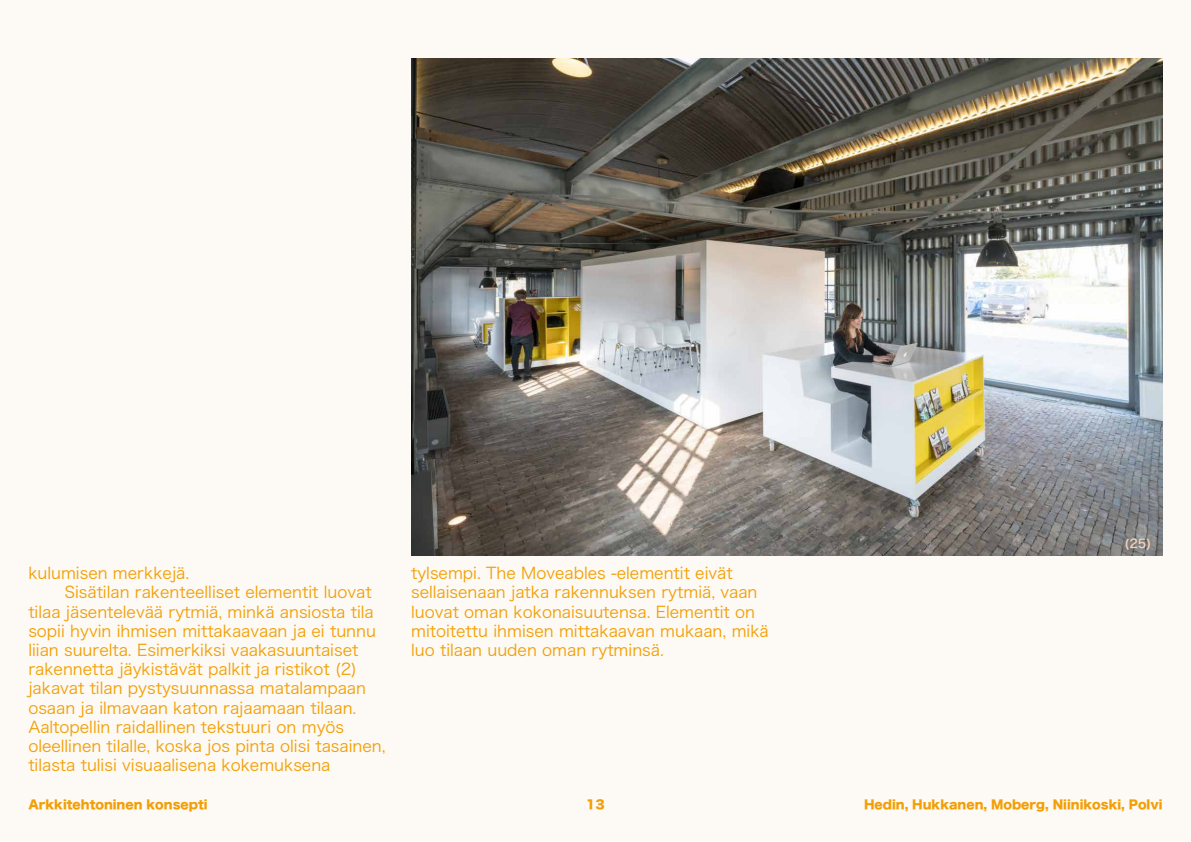
<style>
.page{position:relative;width:1191px;height:842px;background:#fff}
.page>*{position:absolute;margin:0;border:0;box-sizing:border-box;transform-origin:0 0}
.t1{font:16px/19.2px "Hira Kaku Pro W3";color:#f29f05}
.t2{font:12px "Hira Kaku Std W8";color:#f29f05}
.t3{font:12px "Hira Kaku Pro W6";color:#f2cfbb}
</style>
<div class="page">
<div style="left:0;top:0;width:1190px;height:841px;background:#fdf9f4"></div>
<img style="left:411px;top:59px;width:751px;height:497px">
<p class="t1" style="left:28px;top:562px;width:162px">kulumisen merkkejä.</p>
<p class="t1" style="left:64px;top:582px;width:309px">Sisätilan rakenteelliset elementit luovat</p>
<p class="t1" style="left:28px;top:601px;width:347px">tilaa jäsentelevää rytmiä, minkä ansiosta tila</p>
<p class="t1" style="left:28px;top:620px;width:349px">sopii hyvin ihmisen mittakaavaan ja ei tunnu</p>
<p class="t1" style="left:28px;top:639px;width:331px">liian suurelta. Esimerkiksi vaakasuuntaiset</p>
<p class="t1" style="left:28px;top:658px;width:330px">rakennetta jäykistävät palkit ja ristikot (2)</p>
<p class="t1" style="left:28px;top:678px;width:339px">jakavat tilan pystysuunnassa matalampaan</p>
<p class="t1" style="left:28px;top:697px;width:329px">osaan ja ilmavaan katon rajaamaan tilaan.</p>
<p class="t1" style="left:28px;top:716px;width:317px">Aaltopellin raidallinen tekstuuri on myös</p>
<p class="t1" style="left:28px;top:735px;width:359px">oleellinen tilalle, koska jos pinta olisi tasainen,</p>
<p class="t1" style="left:28px;top:754px;width:304px">tilasta tulisi visuaalisena kokemuksena</p>
<p class="t1" style="left:411px;top:562px;width:359px">tylsempi. The Moveables -elementit eivät sellaisenaan jatka rakennuksen rytmiä, vaan luovat oman kokonaisuutensa. Elementit on mitoitettu ihmisen mittakaavan mukaan, mikä luo tilaan uuden oman rytminsä.</p>
<p class="t3" style="left:1124px;top:533px;width:28px">(25)</p>
<p class="t2" style="left:28px;top:798px;width:181px">Arkkitehtoninen konsepti</p>
<p class="t2" style="left:586px;top:798px;width:20px">13</p>
<p class="t2" style="left:864px;top:798px;width:300px">Hedin, Hukkanen, Moberg, Niinikoski, Polvi</p>
</div>
